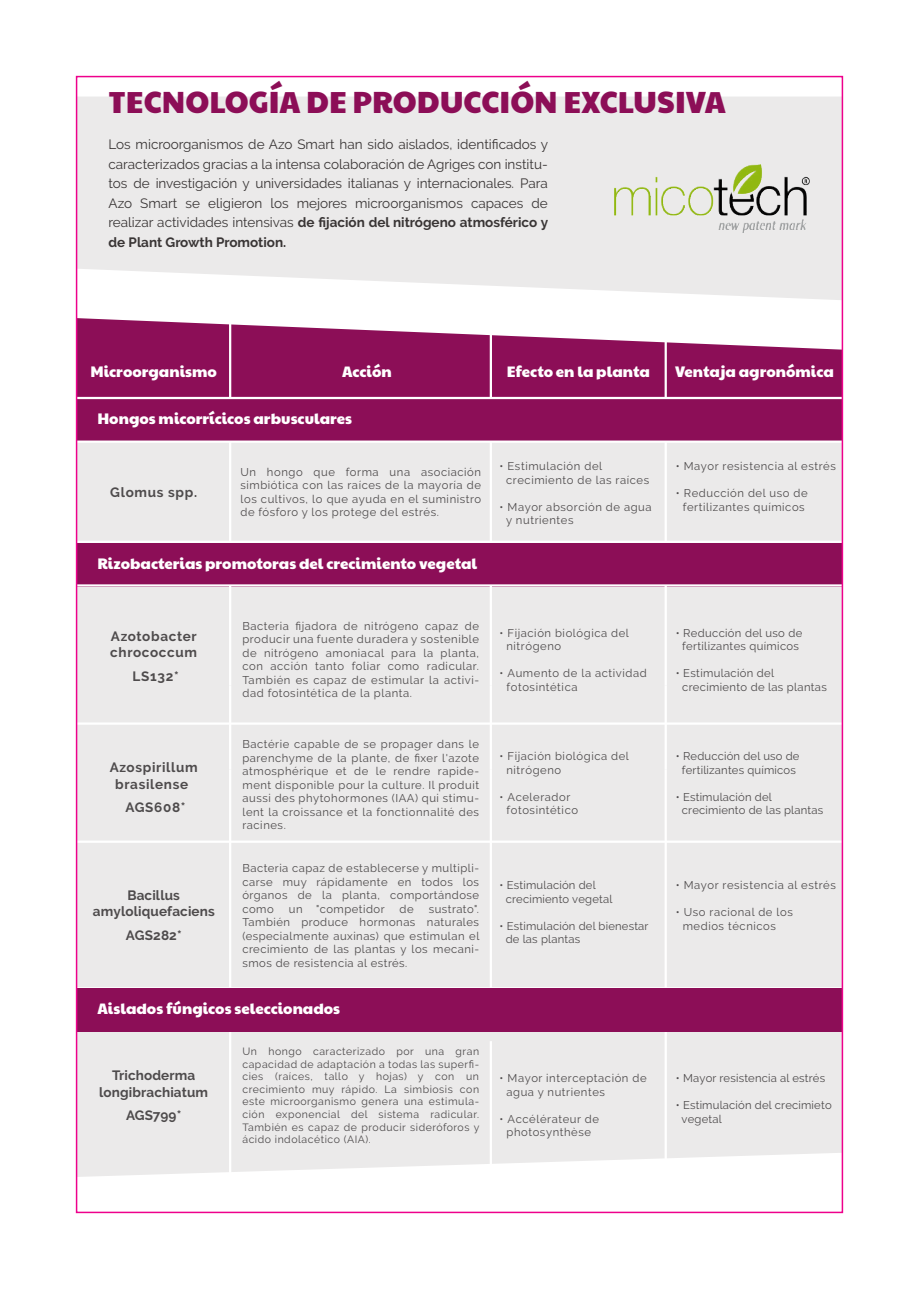
<style>
.page{position:relative;width:919px;height:1289px;background:#fff}
.page>*{position:absolute;margin:0;border:0;box-sizing:border-box;transform-origin:0 0}
.t1{font:30px "Paytone One";color:#8c0e57}
.t2{font:15px "Paytone One";color:#fff}
.t3{font:13.5px/19.5px "Raleway";color:#393535;text-align:justify}
.t4{font:700 13.5px/16.2px "Raleway";letter-spacing:.01em;color:#4e4b4c;text-align:center}
.t5{font:700 13.5px/16.2px "Raleway";letter-spacing:.05em;color:#4e4b4c;text-align:center}
.t6{font:11.25px/13.5px "Raleway";letter-spacing:.05em;color:#4e4b4c}
.t7{font:11.25px/13.5px "Raleway";letter-spacing:.015em;color:#4e4b4c}
.t8{font:11.25px/13.5px "Raleway";letter-spacing:.03em;color:#4e4b4c;text-align:center}
.t9{font:10.5px/12.6px "Raleway";letter-spacing:.05em;color:#4e4b4c;text-align:justify}
.s1{font-weight:700}
</style>
<div class="page">
<div style="left:79px;top:443px;width:761px;height:733px;background:#ebeaea"></div>
<svg style="left:79px;top:97px;width:761px;height:203px;background:#ecebeb"></svg>
<img style="left:614px;top:164px;width:195px;height:68px">
<div style="left:76px;top:398px;width:766px;height:44px;background:#8c0e57"></div>
<div style="left:76px;top:542px;width:766px;height:44px;background:#8c0e57"></div>
<svg style="left:79px;top:318px;width:761px;height:79px;fill:#8c0e57"></svg>
<hr style="left:229px;top:441px;width:2px;height:101px;background:#fff">
<hr style="left:74px;top:440px;width:768px;height:3px;background:#fff">
<hr style="left:74px;top:397px;width:768px;height:2px;background:#fff">
<hr style="left:74px;top:584px;width:768px;height:2px;background:#fff">
<hr style="left:74px;top:722px;width:768px;height:2px;background:#fff">
<hr style="left:74px;top:540px;width:768px;height:3px;background:#fff">
<hr style="left:664px;top:441px;width:2px;height:101px;background:#fff">
<hr style="left:489px;top:441px;width:3px;height:101px;background:#fff">
<hr style="left:229px;top:585px;width:2px;height:100px;background:#fff">
<hr style="left:664px;top:585px;width:2px;height:100px;background:#fff">
<hr style="left:489px;top:585px;width:3px;height:100px;background:#fff">
<hr style="left:76px;top:840px;width:768px;height:2px;background:#fff">
<hr style="left:229px;top:685px;width:2px;height:84px;background:#fff">
<hr style="left:664px;top:685px;width:2px;height:84px;background:#fff">
<hr style="left:489px;top:685px;width:3px;height:84px;background:#fff">
<hr style="left:74px;top:987px;width:768px;height:2px;background:#fff">
<hr style="left:229px;top:769px;width:2px;height:219px;background:#fff">
<hr style="left:664px;top:769px;width:2px;height:219px;background:#fff">
<hr style="left:489px;top:769px;width:3px;height:219px;background:#fff">
<hr style="left:229px;top:1029px;width:2px;height:146px;background:#fff">
<hr style="left:664px;top:1029px;width:2px;height:130px;background:#fff">
<hr style="left:489px;top:1041px;width:3px;height:130px;background:#fff">
<hr style="left:229px;top:320px;width:2px;height:78px;background:#fff">
<hr style="left:664px;top:338px;width:2px;height:60px;background:#fff">
<hr style="left:489px;top:330px;width:3px;height:68px;background:#fff">
<div style="left:76px;top:988px;width:766px;height:43px;background:#8c0e57"></div>
<h1 class="t1" style="left:108px;top:75px;width:618px">TECNOLOGÍA DE PRODUCCIÓN EXCLUSIVA</h1>
<p class="t3" style="left:108px;top:135px;width:441px">Los microorganismos de Azo Smart han sido aislados, identificados y caracterizados gracias a la intensa colaboración de Agriges con institu&shy;tos de investigación y universidades italianas y internacionales. Para Azo Smart se eligieron los mejores microorganismos capaces de realizar actividades intensivas <span class="s1">de fijación del nitrógeno atmosférico y de Plant Growth Promotion.</span></p>
<h2 class="t2" style="left:342px;top:358px;width:51px">Acción</h2>
<h2 class="t2" style="left:506px;top:358px;width:145px">Efecto en la planta</h2>
<h2 class="t2" style="left:675px;top:357px;width:160px">Ventaja agronómica</h2>
<h2 class="t2" style="left:90px;top:358px;width:128px">Microorganismo</h2>
<h2 class="t2" style="left:97px;top:405px;width:256px">Hongos micorrícicos arbusculares</h2>
<p class="t5" style="left:110px;top:484px;width:88px">Glomus spp.</p>
<p class="t6" style="left:240px;top:465px;width:242px;text-align:justify">Un hongo que forma una asociación simbiótica con las raíces de la mayoría de los cultivos, lo que ayuda en el suministro de fósforo y los protege del estrés.</p>
<p class="t6" style="left:506px;top:459px;width:144px;text-indent:-7px">• Estimulación del crecimiento de las raíces</p>
<p class="t6" style="left:506px;top:500px;width:147px;text-indent:-7px">• Mayor absorción de agua y nutrientes</p>
<h2 class="t2" style="left:97px;top:549px;width:381px">Rizobacterias promotoras del crecimiento vegetal</h2>
<p class="t5" style="left:110px;top:628px;width:88px;text-align:left">Azotobacter chrococcum</p>
<p class="t4" style="left:133px;top:668px;width:48px">LS132*</p>
<p class="t5" style="left:110px;top:759px;width:89px">Azospirillum brasilense</p>
<p class="t4" style="left:125px;top:799px;width:62px">AGS608*</p>
<p class="t4" style="left:93px;top:886px;width:123px">Bacillus amyloliquefaciens</p>
<p class="t4" style="left:126px;top:926px;width:57px">AGS282*</p>
<p class="t6" style="left:242px;top:619px;width:238px;text-align:justify">Bacteria fijadora de nitrógeno capaz de producir una fuente duradera y sostenible de nitrógeno amoniacal para la planta, con acción tanto foliar como radicular.<br>También es capaz de estimular la activi&shy;dad fotosintética de la planta.</p>
<p class="t6" style="left:242px;top:737px;width:238px;text-align:justify">Bactérie capable de se propager dans le parenchyme de la plante, de fixer l'azote atmosphérique et de le rendre rapide&shy;ment disponible pour la culture. Il produit aussi des phytohormones (IAA) qui stimu&shy;lent la croissance et la fonctionnalité des racines.</p>
<p class="t6" style="left:242px;top:861px;width:238px;text-align:justify">Bacteria capaz de establecerse y multipli&shy;carse muy rápidamente en todos los órganos de la planta, comportándose como</p>
<p class="t6" style="left:289px;top:902px;width:97px">un "competidor</p>
<p class="t6" style="left:399px;top:902px;width:16px">de</p>
<p class="t6" style="left:242px;top:902px;width:238px;text-align:justify;text-indent:186px">sustrato".<br>También produce hormonas naturales (especialmente auxinas) que estimulan el crecimiento de las plantas y los mecani&shy;smos de resistencia al estrés.</p>
<h2 class="t2" style="left:97px;top:995px;width:244px">Aislados fúngicos seleccionados</h2>
<p class="t4" style="left:99px;top:1067px;width:110px">Trichoderma longibrachiatum</p>
<p class="t4" style="left:126px;top:1107px;width:57px">AGS799*</p>
<p class="t9" style="left:242px;top:1044px;width:238px">Un hongo caracterizado por una gran capacidad de adaptación a todas las superfi&shy;cies (raíces, tallo y hojas) y con un crecimiento muy rápido. La simbiosis con este microorganismo genera una estimula&shy;ción exponencial del sistema radicular.<br>También es capaz de producir sideróforos y ácido indolacético (AIA).</p>
<p class="t6" style="left:506px;top:626px;width:124px;text-indent:-7px">• Fijación biológica del nitrógeno</p>
<p class="t6" style="left:506px;top:666px;width:142px;text-indent:-7px">• Aumento de la actividad fotosintética</p>
<p class="t6" style="left:506px;top:749px;width:124px;text-indent:-7px">• Fijación biológica del nitrógeno</p>
<p class="t6" style="left:506px;top:790px;width:73px;text-indent:-7px">• Acelerador fotosintético</p>
<p class="t7" style="left:505px;top:878px;width:108px;text-indent:-6px">• Estimulación del crecimiento vegetal</p>
<p class="t7" style="left:505px;top:918px;width:144px;text-indent:-6px">• Estimulación del bienestar de las plantas</p>
<p class="t6" style="left:506px;top:1071px;width:142px;text-indent:-7px">• Mayor interceptación de agua y nutrientes</p>
<p class="t6" style="left:499px;top:1111px;width:101px;text-align:center">• Accélérateur de photosynthèse</p>
<p class="t6" style="left:675px;top:459px;width:162px">• Mayor resistencia al estrés</p>
<p class="t6" style="left:675px;top:486px;width:133px;text-align:center">• Reducción del uso de fertilizantes químicos</p>
<p class="t8" style="left:675px;top:626px;width:128px">• Reducción del uso de fertilizantes químicos</p>
<p class="t8" style="left:682px;top:666px;width:146px;text-align:left;text-indent:-6px">• Estimulación del crecimiento de las plantas</p>
<p class="t7" style="left:675px;top:749px;width:125px;text-align:center">• Reducción del uso de fertilizantes químicos</p>
<p class="t7" style="left:682px;top:790px;width:143px;text-indent:-6px">• Estimulación del crecimiento de las plantas</p>
<p class="t6" style="left:675px;top:878px;width:162px">• Mayor resistencia al estrés</p>
<p class="t6" style="left:682px;top:905px;width:112px;text-indent:-7px">• Uso racional de los medios técnicos</p>
<p class="t7" style="left:675px;top:1071px;width:151px">• Mayor resistencia al estrés</p>
<p class="t7" style="left:681px;top:1098px;width:151px;text-indent:-6px">• Estimulación del crecimieto vegetal</p>
</div>
